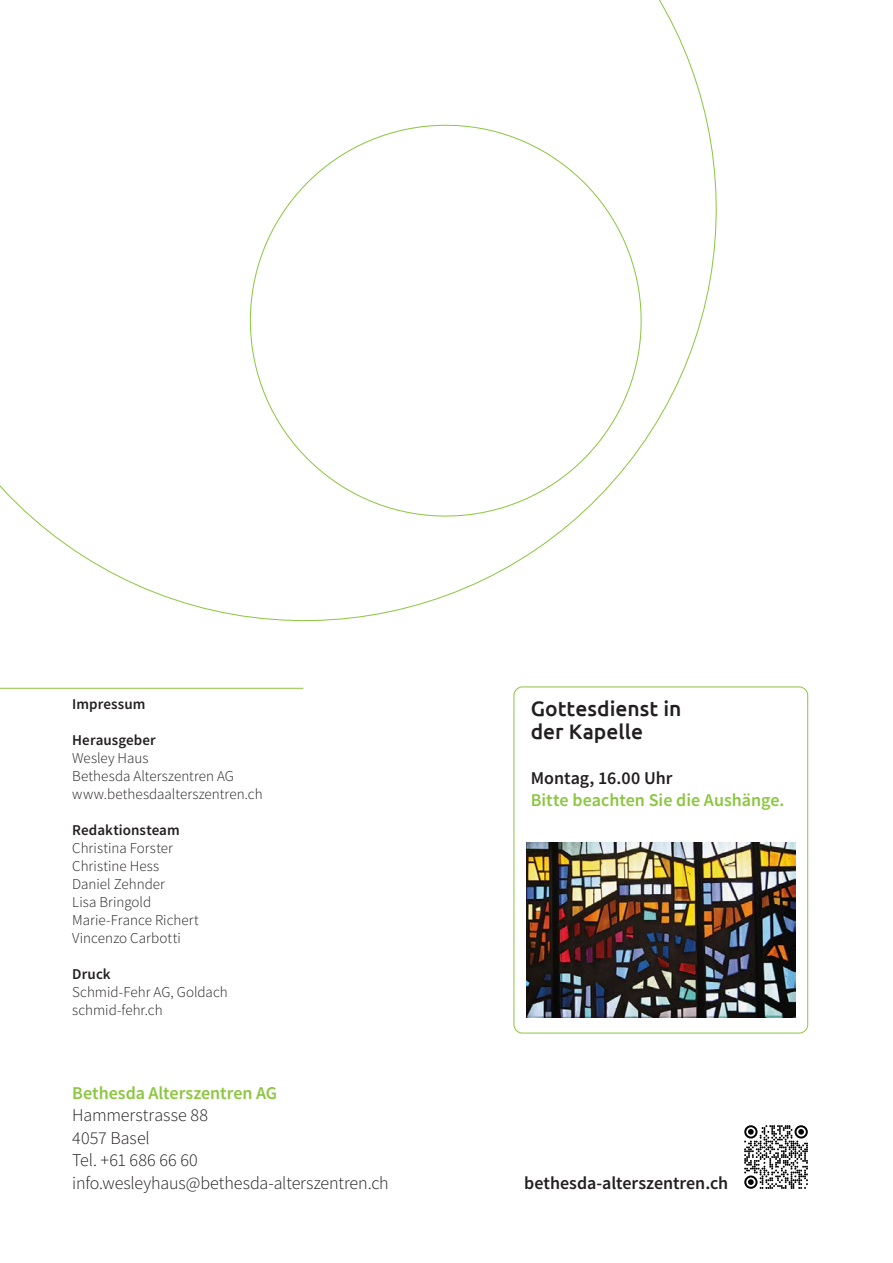
<style>
.page{position:relative;width:893px;height:1263px;background:#fff}
.page>*{position:absolute;margin:0;border:0;box-sizing:border-box;transform-origin:0 0}
.t1{font:500 21px/22.5px "Ubuntu";color:#231f20}
.t2{font:300 18px/22.5px "Source Sans Pro";letter-spacing:-.005em;color:#231f20}
.t3{font:600 18px "Source Sans Pro";color:#8bc63e}
.t4{font:600 18px "Source Sans Pro";color:#231f20}
.t5{font:300 15px/18px "Source Sans Pro";color:#231f20}
.t6{font:600 15px "Source Sans Pro";letter-spacing:.005em;color:#231f20}
</style>
<div class="page">
<hr style="left:0;top:688px;width:303px;height:1px;background:#8bc63e">
<svg style="left:744px;top:1125px;width:64px;height:64px"></svg>
<div style="left:514px;top:687px;width:294px;height:346px;border:1px solid #8bc63e;border-radius:9px"></div>
<img style="left:526px;top:842px;width:269px;height:176px">
<svg style="left:0;top:0;width:717px;height:622px"></svg>
<p class="t6" style="left:72px;top:694px;width:75px">Impressum</p>
<p class="t6" style="left:72px;top:730px;width:85px">Herausgeber</p>
<p class="t5" style="left:72px;top:749px;width:192px">Wesley Haus<br>Bethesda Alterszentren AG www.bethesdaalterszentren.ch</p>
<p class="t6" style="left:72px;top:820px;width:109px">Redaktionsteam</p>
<p class="t5" style="left:72px;top:839px;width:128px">Christina Forster<br>Christine Hess<br>Daniel Zehnder<br>Lisa Bringold<br>Marie-France Richert<br>Vincenzo Carbotti</p>
<p class="t6" style="left:72px;top:964px;width:40px">Druck</p>
<p class="t5" style="left:72px;top:983px;width:157px">Schmid-Fehr AG, Goldach schmid-fehr.ch</p>
<p class="t3" style="left:72px;top:1081px;width:206px">Bethesda Alterszentren AG</p>
<p class="t2" style="left:72px;top:1104px;width:318px">Hammerstrasse 88<br>4057 Basel<br>Tel. +61 686 66 60 info.wesleyhaus@bethesda-alterszentren.ch</p>
<h1 class="t1" style="left:531px;top:697px;width:152px">Gottesdienst in der Kapelle</h1>
<p class="t4" style="left:531px;top:766px;width:143px">Montag, 16.00 Uhr</p>
<p class="t3" style="left:531px;top:788px;width:255px">Bitte beachten Sie die Aushänge.</p>
<p class="t4" style="left:524px;top:1171px;width:205px">bethesda-alterszentren.ch</p>
</div>
